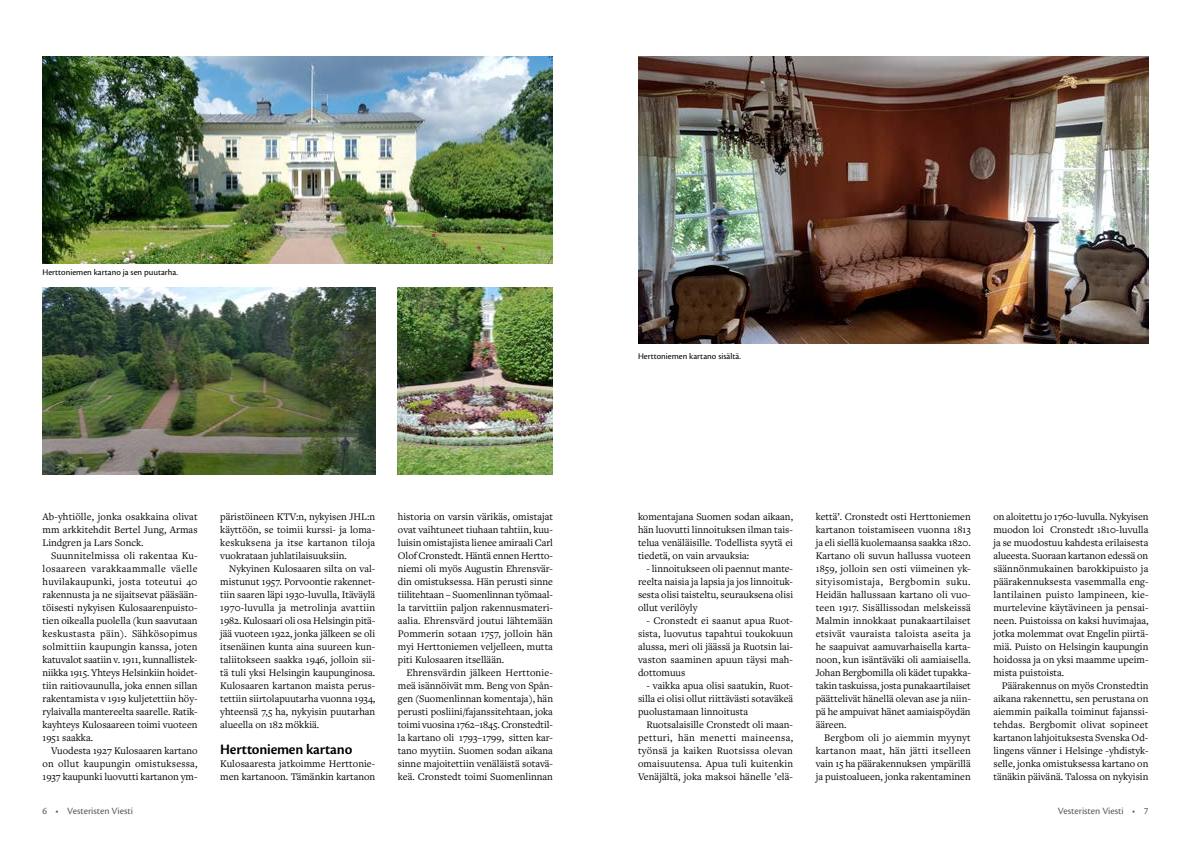
<style>
.page{position:relative;width:1191px;height:842px;background:#fff}
.page>*{position:absolute;margin:0;border:0;box-sizing:border-box;transform-origin:0 0}
.t1{font:600 15px "Cronos Pro";color:#000}
.t2{font:10.5px/13px "Freight Text Pro";color:#000;text-align:justify}
.t3{font:10px "Cronos Pro";letter-spacing:-.005em;color:#58595b}
.t4{font:9px "Cronos Pro";color:#000}
</style>
<div class="page">
<img style="left:43px;top:57px;width:510px;height:207px">
<img style="left:638px;top:57px;width:510px;height:287px">
<img style="left:398px;top:287px;width:155px;height:188px">
<img style="left:43px;top:287px;width:332px;height:188px">
<p class="t4" style="left:43px;top:267px;width:137px">Herttoniemen kartano ja sen puutarha.</p>
<p class="t2" style="left:43px;top:510px;width:157px">Ab-yhtiölle, jonka osakkaina olivat mm arkkitehdit Bertel Jung, Armas Lindgren ja Lars Sonck.</p>
<p class="t2" style="left:43px;top:549px;width:157px;text-indent:9px">Suunnitelmissa oli rakentaa Ku&shy;losaareen varakkaammalle väelle huvilakaupunki, josta toteutui 40 rakennusta ja ne sijaitsevat pääsään&shy;töisesti nykyisen Kulosaarenpuisto&shy;tien oikealla puolella (kun saavutaan keskustasta päin). Sähkösopimus solmittiin kaupungin kanssa, joten katuvalot saatiin v. 1911, kunnallistek&shy;niikka 1915. Yhteys Helsinkiin hoidet&shy;tiin raitiovaunulla, joka ennen sillan rakentamista v 1919 kuljetettiin höy&shy;rylaivalla mantereelta saarelle. Ratik&shy;kayhteys Kulosaareen toimi vuoteen 1951 saakka.</p>
<p class="t2" style="left:43px;top:744px;width:157px;text-indent:9px">Vuodesta 1927 Kulosaaren kartano on ollut kaupungin omistuksessa, 1937 kaupunki luovutti kartanon ym-</p>
<p class="t2" style="left:220px;top:510px;width:156px">päristöineen KTV:n, nykyisen JHL:n käyttöön, se toimii kurssi- ja loma&shy;keskuksena ja itse kartanon tiloja vuokrataan juhlatilaisuuksiin.</p>
<p class="t2" style="left:220px;top:562px;width:157px;text-indent:9px">Nykyinen Kulosaaren silta on val&shy;mistunut 1957. Porvoontie rakennet&shy;tiin saaren läpi 1930-luvulla, Itäväylä 1970-luvulla ja metrolinja avattiin 1982. Kulosaari oli osa Helsingin pitä&shy;jää vuoteen 1922, jonka jälkeen se oli itsenäinen kunta aina suureen kun&shy;taliitokseen saakka 1946, jolloin sii&shy;tä tuli yksi Helsingin kaupunginosa.<br>Kulosaaren kartanon maista perus&shy;tettiin siirtolapuutarha vuonna 1934, yhteensä 7,5 ha, nykyisin puutarhan alueella on 182 mökkiä.</p>
<h1 class="t1" style="left:220px;top:741px;width:134px">Herttoniemen kartano</h1>
<p class="t2" style="left:220px;top:757px;width:156px">Kulosaaresta jatkoimme Herttonie&shy;men kartanoon. Tämänkin kartanon</p>
<p class="t2" style="left:398px;top:510px;width:157px">historia on varsin värikäs, omistajat ovat vaihtuneet tiuhaan tahtiin, kuu&shy;luisin omistajista lienee amiraali Carl Olof Cronstedt. Häntä ennen Hertto&shy;niemi oli myös Augustin Ehrensvär&shy;din omistuksessa. Hän perusti sinne tiilitehtaan – Suomenlinnan työmaal&shy;la tarvittiin paljon rakennusmateri&shy;aalia. Ehrensvärd joutui lähtemään Pommerin sotaan 1757, jolloin hän myi Herttoniemen veljelleen, mutta piti Kulosaaren itsellään.</p>
<p class="t2" style="left:398px;top:666px;width:157px;text-indent:9px">Ehrensvärdin jälkeen Herttonie&shy;meä isännöivät mm. Beng von Spån&shy;gen (Suomenlinnan komentaja), hän perusti posliini/fajanssitehtaan, joka toimi vuosina 1762–1845. Cronstedtil&shy;la kartano oli 1793–1799, sitten kar&shy;tano myytiin. Suomen sodan aikana sinne majoitettiin venäläistä sotavä&shy;keä. Cronstedt toimi Suomenlinnan</p>
<p class="t4" style="left:638px;top:351px;width:105px">Herttoniemen kartano sisältä.</p>
<p class="t2" style="left:638px;top:510px;width:156px">komentajana Suomen sodan aikaan, hän luovutti linnoituksen ilman tais&shy;telua venäläisille. Todellista syytä ei tiedetä, on vain arvauksia:</p>
<p class="t2" style="left:638px;top:562px;width:157px;text-indent:9px">- linnoitukseen oli paennut mante&shy;reelta naisia ja lapsia ja jos linnoituk&shy;sesta olisi taisteltu, seurauksena olisi ollut verilöyly</p>
<p class="t2" style="left:638px;top:614px;width:156px;text-indent:9px">- Cronstedt ei saanut apua Ruot&shy;sista, luovutus tapahtui toukokuun alussa, meri oli jäässä ja Ruotsin lai&shy;vaston saaminen apuun täysi mah&shy;dottomuus</p>
<p class="t2" style="left:638px;top:679px;width:157px;text-indent:9px">- vaikka apua olisi saatukin, Ruot&shy;silla ei olisi ollut riittävästi sotaväkeä puolustamaan linnoitusta</p>
<p class="t2" style="left:638px;top:718px;width:156px;text-indent:9px">Ruotsalaisille Cronstedt oli maan&shy;petturi, hän menetti maineensa, työnsä ja kaiken Ruotsissa olevan omaisuutensa. Apua tuli kuitenkin Venäjältä, joka maksoi hänelle ’elä-</p>
<p class="t2" style="left:815px;top:510px;width:157px">kettä’. Cronstedt osti Herttoniemen kartanon toistamiseen vuonna 1813 ja eli siellä kuolemaansa saakka 1820.<br>Kartano oli suvun hallussa vuoteen 1859, jolloin sen osti viimeinen yk&shy;sityisomistaja, Bergbomin suku.<br>Heidän hallussaan kartano oli vuo&shy;teen 1917. Sisällissodan melskeissä Malmin innokkaat punakaartilaiset etsivät vauraista taloista aseita ja he saapuivat aamuvarhaisella karta&shy;noon, kun isäntäväki oli aamiaisella.<br>Johan Bergbomilla oli kädet tupakka&shy;takin taskuissa, josta punakaartilaiset päättelivät hänellä olevan ase ja niin&shy;pä he ampuivat hänet aamiaispöydän ääreen.</p>
<p class="t2" style="left:815px;top:731px;width:156px;text-indent:9px">Bergbom oli jo aiemmin myynyt kartanon maat, hän jätti itselleen vain 15 ha päärakennuksen ympärillä ja puistoalueen, jonka rakentaminen</p>
<p class="t2" style="left:993px;top:510px;width:157px">on aloitettu jo 1760-luvulla. Nykyisen muodon loi Cronstedt 1810-luvulla ja se muodostuu kahdesta erilaisesta alueesta. Suoraan kartanon edessä on säännönmukainen barokkipuisto ja päärakennuksesta vasemmalla eng&shy;lantilainen puisto lampineen, kie&shy;murtelevine käytävineen ja pensai&shy;neen. Puistoissa on kaksi huvimajaa, jotka molemmat ovat Engelin piirtä&shy;miä. Puisto on Helsingin kaupungin hoidossa ja on yksi maamme upeim&shy;mista puistoista.</p>
<p class="t2" style="left:993px;top:679px;width:156px;text-indent:9px">Päärakennus on myös Cronstedtin aikana rakennettu, sen perustana on aiemmin paikalla toiminut fajanssi&shy;tehdas. Bergbomit olivat sopineet kartanon lahjoituksesta Svenska Od&shy;lingens vänner i Helsinge -yhdistyk&shy;selle, jonka omistuksessa kartano on tänäkin päivänä. Talossa on nykyisin</p>
<p class="t3" style="left:43px;top:805px;width:92px">6 • Vesteristen Viesti</p>
<p class="t3" style="left:1058px;top:805px;width:92px">Vesteristen Viesti • 7</p>
</div>
